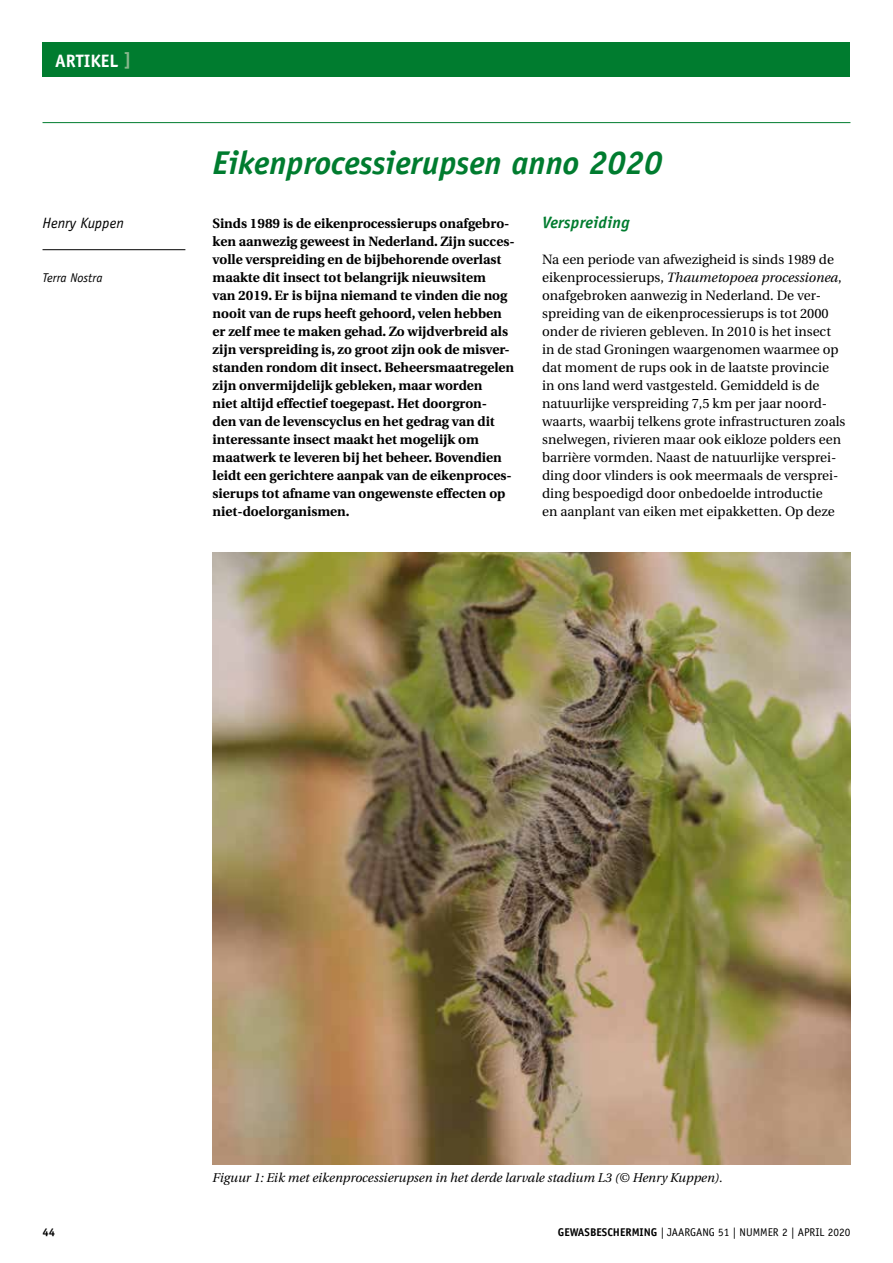
<style>
.page{position:relative;width:893px;height:1263px;background:#fff}
.page>*{position:absolute;margin:0;border:0;box-sizing:border-box;transform-origin:0 0}
.t1{font:italic 700 33px "Officina Sans";color:#007c2f}
.t2{font:700 18px "Officina Sans";color:#fff}
.t3{font:italic 700 16.5px "Officina Sans";letter-spacing:.015em;color:#007c2f}
.t4{font:italic 15px "Officina Sans";color:#000}
.t5{font:700 13.5px/18px "Utopia";color:#000}
.t6{font:13.5px/18px "Utopia";color:#000}
.t7{font:italic 12.75px "Utopia";color:#000}
.t8{font:italic 12.75px "Officina Sans";color:#000}
.t9{font:11.25px "Officina Sans";color:#000}
.t10{font:700 11.25px "Officina Sans";color:#000}
.s1{color:#86b78b}
.s2{font-style:italic}
.s3{font-weight:700}
</style>
<div class="page">
<div style="left:43px;top:43px;width:807px;height:34px;background:#007c2f"></div>
<hr style="left:43px;top:122px;width:807px;height:1px;background:#007c2f">
<hr style="left:43px;top:249px;width:142px;height:1px;background:#000">
<img style="left:213px;top:552px;width:637px;height:612px">
<h2 class="t2" style="left:55px;top:49px;width:78px">ARTIKEL <span class="s1">]</span></h2>
<p class="t4" style="left:43px;top:214px;width:83px">Henry Kuppen</p>
<p class="t8" style="left:43px;top:270px;width:61px">Terra Nostra</p>
<h1 class="t1" style="left:213px;top:143px;width:451px">Eikenprocessierupsen anno 2020</h1>
<p class="t5" style="left:213px;top:215px;width:304px">Sinds 1989 is de eikenprocessierups onafgebro&shy;ken aanwezig geweest in Nederland. Zijn succes&shy;volle verspreiding en de bijbehorende overlast maakte dit insect tot belangrijk nieuwsitem<br>van 2019. Er is bijna niemand te vinden die nog nooit van de rups heeft gehoord, velen hebben er zelf mee te maken gehad. Zo wijdverbreid als zijn verspreiding is, zo groot zijn ook de misver&shy;standen rondom dit insect. Beheersmaatregelen zijn onvermijdelijk gebleken, maar worden<br>niet altijd effectief toegepast. Het doorgron-<br>den van de levenscyclus en het gedrag van dit interessante insect maakt het mogelijk om maatwerk te leveren bij het beheer. Bovendien leidt een gerichtere aanpak van de eikenproces&shy;sierups tot afname van ongewenste effecten op niet-doelorganismen.</p>
<p class="t3" style="left:542px;top:213px;width:89px">Verspreiding</p>
<p class="t6" style="left:542px;top:251px;width:305px">Na een periode van afwezigheid is sinds 1989 de eikenprocessierups, <span class="s2">Thaumetopoea processionea</span>, onafgebroken aanwezig in Nederland. De ver&shy;spreiding van de eikenprocessierups is tot 2000 onder de rivieren gebleven. In 2010 is het insect in de stad Groningen waargenomen waarmee op dat moment de rups ook in de laatste provincie<br>in ons land werd vastgesteld. Gemiddeld is de natuurlijke verspreiding 7,5 km per jaar noord&shy;waarts, waarbij telkens grote infrastructuren zoals snelwegen, rivieren maar ook eikloze polders een barrière vormden. Naast de natuurlijke versprei&shy;ding door vlinders is ook meermaals de versprei&shy;ding bespoedigd door onbedoelde introductie<br>en aanplant van eiken met eipakketten. Op deze</p>
<p class="t7" style="left:213px;top:1171px;width:512px">Figuur 1: Eik met eikenprocessierupsen in het derde larvale stadium L3 (© Henry Kuppen).</p>
<p class="t10" style="left:43px;top:1225px;width:14px">44</p>
<p class="t9" style="left:558px;top:1226px;width:294px"><span class="s3">GEWASBESCHERMING</span> | JAARGANG 51 | NUMMER 2 | APRIL 2020</p>
</div>
